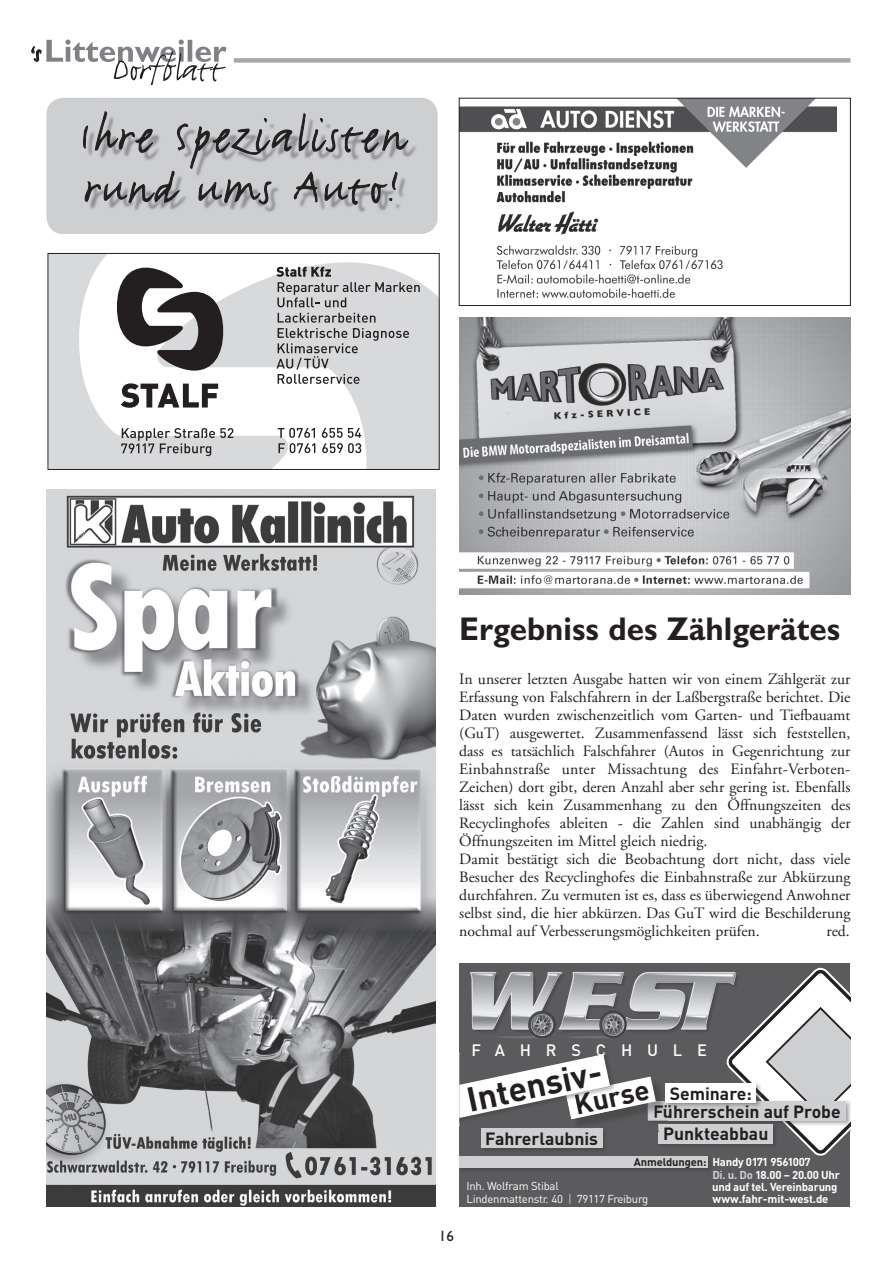
<style>
.page{position:relative;width:893px;height:1263px;background:#fff}
.page>*{position:absolute;margin:0;border:0;box-sizing:border-box;transform-origin:0 0}
.t1{font:52.2px/52.2px "FF Justlefthand";letter-spacing:.075em;color:#231f20}
.t2{font:700 33.9px "DIN Pro";color:#231f20}
.t3{font:700 33px "Gill Sans";color:#231f20;scale:.95 1}
.t4{font:700 27.9px "DIN Pro";color:#231f20}
.t5{font:700 17.55px/22.6px "DIN Pro";color:#231f20}
.t6{font:500 16.35px "DIN Pro";letter-spacing:.91em;color:#fff}
.t7{font:15.75px/18px "Adobe Garamond LT";color:#231f20}
.t8{font:15px "Gill Sans";color:#231f20}
.t9{font:700 11.4px/12.1px "DIN Pro";letter-spacing:-.02em;color:#fff}
.t10{font:11.4px/13px "DIN Pro";letter-spacing:-.02em;color:#fff}
.s1{color:#fefefe}
.s2{font-size:11.1px;color:#231f20}
.s3{color:#cecfd1}
</style>
<div class="page">
<div style="left:234px;top:58px;width:616px;height:5px;background:#a6a7ab"></div>
<div style="left:46px;top:98px;width:392px;height:136px;background:#cecfd1;border-radius:17px"></div>
<img style="left:47px;top:489px;width:388px;height:717px">
<img style="left:90px;top:146px;width:326px;height:66px">
<svg style="left:31px;top:40px;width:379px;height:165px"></svg>
<img style="left:461px;top:100px;width:375px;height:198px">
<div style="left:459px;top:98px;width:392px;height:208px;border:1px solid #231f20"></div>
<svg style="left:50px;top:255px;width:107px;height:213px;fill:#d8d9db"></svg>
<svg style="left:157px;top:262px;width:280px;height:206px;fill:#d8d9db"></svg>
<svg style="left:121px;top:428px;width:112px;height:28px"></svg>
<svg style="left:278px;top:428px;width:37px;height:25px"></svg>
<svg style="left:322px;top:428px;width:39px;height:25px"></svg>
<svg style="left:121px;top:383px;width:97px;height:25px"></svg>
<svg style="left:117px;top:268px;width:106px;height:103px"></svg>
<svg style="left:276px;top:267px;width:144px;height:40px;background:#bcbdbe"></svg>
<svg style="left:276px;top:313px;width:133px;height:71px;background:#c0c0c2"></svg>
<div style="left:48px;top:253px;width:391px;height:217px;border:1px solid #231f20"></div>
<img style="left:459px;top:318px;width:392px;height:276px">
<div style="left:459px;top:963px;width:391px;height:244px;background:#5b5b5e"></div>
<img style="left:470px;top:972px;width:256px;height:66px">
<div style="left:459px;top:1156px;width:249px;height:12px;background:#cecfd1"></div>
<img style="left:484px;top:1131px;width:121px;height:19px">
<div style="left:481px;top:1128px;width:121px;height:20px;background:#cecfd1"></div>
<img style="left:668px;top:1120px;width:58px;height:2px">
<div style="left:648px;top:1101px;width:198px;height:19px;background:#cecfd1"></div>
<img style="left:658px;top:1143px;width:68px;height:3px">
<div style="left:658px;top:1124px;width:115px;height:19px;background:#cecfd1"></div>
<svg style="left:726px;top:967px;width:124px;height:189px"></svg>
<img style="left:668px;top:1101px;width:94px;height:8px">
<div style="left:666px;top:1083px;width:90px;height:20px;background:#fff"></div>
<svg style="left:459px;top:1054px;width:209px;height:77px"></svg>
<h1 class="t1" style="left:80px;top:111px;width:325px">Ihre Spezialisten rund ums Auto!</h1>
<h3 class="t3" style="left:459px;top:609px;width:403px">Ergebniss des Zählgerätes</h3>
<p class="t7" style="left:459px;top:670px;width:393px">In unserer letzten Ausgabe hatten wir von einem Zählgerät zur Erfassung von Falschfahrern in der Laßbergstraße berichtet. Die Daten wurden zwischenzeitlich vom Garten- und Tiefbauamt (GuT) ausgewertet. Zusammenfassend lässt sich feststellen, dass es tatsächlich Falschfahrer (Autos in Gegenrichtung zur Einbahnstraße unter Missachtung des Einfahrt-Verboten-Zeichen) dort gibt, deren Anzahl aber sehr gering ist. Ebenfalls lässt sich kein Zusammenhang zu den Öffnungszeiten des Recyclinghofes ableiten - die Zahlen sind unabhängig der Öffnungszeiten im Mittel gleich niedrig.<br>Damit bestätigt sich die Beobachtung dort nicht, dass viele Besucher des Recyclinghofes die Einbahnstraße zur Abkürzung durchfahren. Zu vermuten ist es, dass es überwiegend Anwohner selbst sind, die hier abkürzen. Das GuT wird die Beschilderung nochmal auf Verbesserungsmöglichkeiten prüfen.</p>
<p class="t7" style="left:827px;top:922px;width:25px">red.</p>
<p class="t6" style="left:471px;top:1039px;width:136px">FAHR<span class="s1">SC</span></p>
<h2 class="t2" style="left:463px;top:1077px;width:139px;rotate:-12deg">Intensiv-</h2>
<p class="t6" style="left:621px;top:1039px;width:87px">HULE</p>
<h3 class="t4" style="left:571px;top:1086px;width:78px;rotate:-12deg">Kurse</h3>
<p class="t5" style="left:670px;top:1081px;width:84px">Seminare:</p>
<p class="t5" style="left:663px;top:1099px;width:179px;text-indent:-10px">Führerschein auf Probe<br>Punkteabbau</p>
<p class="t5" style="left:485px;top:1126px;width:114px">Fahrerlaubnis</p>
<p class="t8" style="left:439px;top:1227px;width:16px">16</p>
<p class="t9" style="left:712px;top:1156px;width:129px;text-indent:-78px"><span class="s2">Anmeldungen:</span> Handy 0171 9561007<br><span class="s3">Di. u. Do</span> 18.00 – 20.00 Uhr und auf tel. Vereinbarung www.fahr-mit-west.de</p>
<p class="t10" style="left:466px;top:1179px;width:183px">Inh. Wolfram Stibal<br>Lindenmattenstr. 40 <span class="s3">|</span> 79117 Freiburg</p>
</div>
